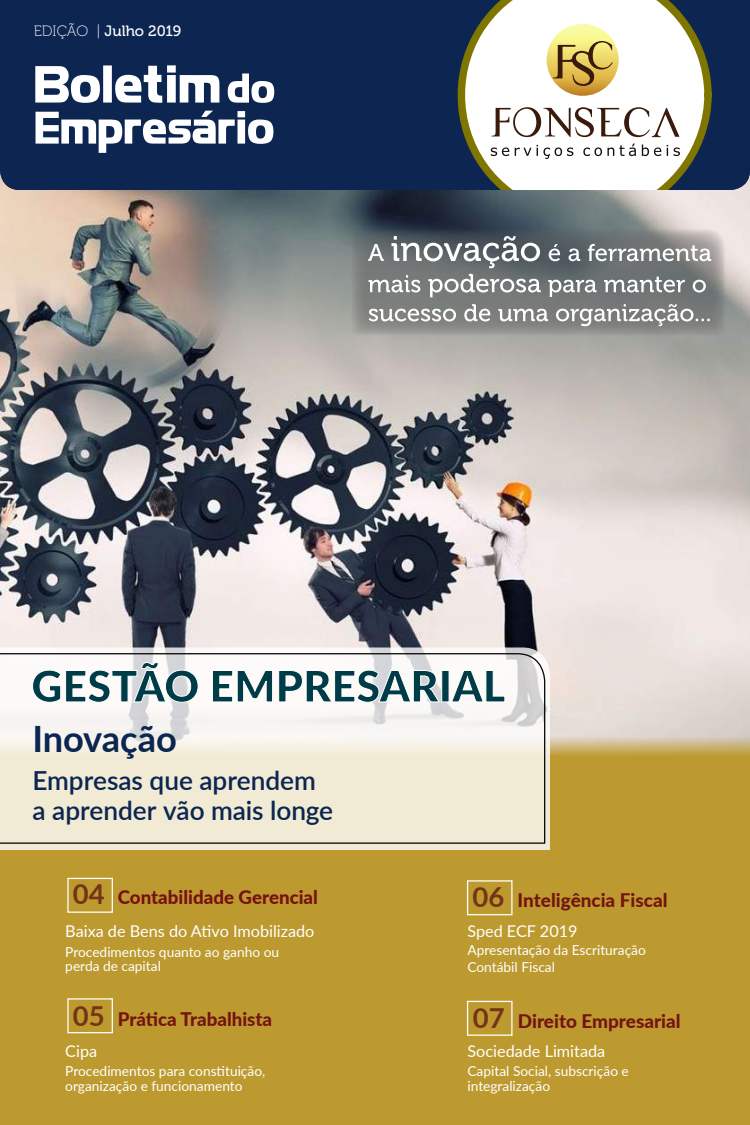
<style>
.page{position:relative;width:750px;height:1125px;background:#fff}
.page>*{position:absolute;margin:0;border:0;box-sizing:border-box;transform-origin:0 0}
.t1{font:700 36.25px "Lato";letter-spacing:-.005em;color:#0b2650}
.t2{font:600 26.25px/30px "Lato";color:#0b2650}
.t3{font:800 18.75px "Lato";color:#741412}
.t4{font:800 18.75px "Lato";color:#751112}
.t5{font:16.25px "Lato";color:#fff}
.t6{font:15px "Museo 500";color:#fff}
.t7{font:13.75px/15px "Lato";color:#fff}
.s1{font-family:"Museo 100"}
.s2{font-weight:700;font-size:27.5px;color:#743216}
.s3{font-weight:700;font-size:27.5px;color:#753317}
</style>
<div class="page">
<img style="left:0;top:190px;width:750px;height:538px">
<div style="left:0;top:0;width:750px;height:190px;background:#0d2651"></div>
<svg style="left:448px;top:0;width:264px;height:190px;background:#132a4c"></svg>
<svg style="left:460px;top:0;width:249px;height:190px"></svg>
<svg style="left:36px;top:111px;width:237px;height:42px"></svg>
<svg style="left:228px;top:74px;width:46px;height:29px"></svg>
<svg style="left:35px;top:65px;width:184px;height:38px"></svg>
<div style="left:0;top:728px;width:750px;height:397px;background:#bd9a2f"></div>
<div style="left:67px;top:878px;width:46px;height:35px;border:1px solid #fff"></div>
<div style="left:67px;top:998px;width:46px;height:35px;border:1px solid #fff"></div>
<div style="left:467px;top:880px;width:46px;height:35px;border:1px solid #fff"></div>
<div style="left:467px;top:1001px;width:46px;height:35px;border:1px solid #fff"></div>
<svg style="left:0;top:648px;width:550px;height:202px;fill:#f1ead5"></svg>
<svg style="left:0;top:652px;width:546px;height:192px"></svg>
<svg style="left:32px;top:662px;width:473px;height:41px"></svg>
<svg style="left:351px;top:229px;width:374px;height:106px;background:#7b7f7f"></svg>
<svg style="left:369px;top:304px;width:341px;height:22px"></svg>
<svg style="left:369px;top:274px;width:337px;height:23px"></svg>
<svg style="left:368px;top:236px;width:343px;height:32px;background:#818688"></svg>
<p class="t6" style="left:34px;top:23px;width:149px"><span class="s1">EDIÇÃO |</span> Julho 2019</p>
<h1 class="t1" style="left:32px;top:712px;width:146px">Inovação</h1>
<h2 class="t2" style="left:32px;top:765px;width:302px">Empresas que aprendem a aprender vão mais longe</h2>
<h3 class="t4" style="left:73px;top:884px;width:247px"><span class="s2">04</span> Contabilidade Gerencial</h3>
<p class="t5" style="left:65px;top:919px;width:251px">Baixa de Bens do Ativo Imobilizado</p>
<p class="t7" style="left:65px;top:944px;width:215px;line-height:13.8px">Procedimentos quanto ao ganho ou perda de capital</p>
<h3 class="t3" style="left:73px;top:1006px;width:201px"><span class="s3">05</span> Prática Trabalhista</h3>
<p class="t5" style="left:65px;top:1040px;width:33px">Cipa</p>
<p class="t7" style="left:65px;top:1063px;width:201px">Procedimentos para constituição, organização e funcionamento</p>
<h3 class="t3" style="left:472px;top:886px;width:197px"><span class="s3">06</span> Inteligência Fiscal</h3>
<p class="t5" style="left:467px;top:919px;width:112px">Sped ECF 2019</p>
<p class="t7" style="left:467px;top:942px;width:180px;line-height:16.2px">Apresentação da Escrituração<br>Contábil Fiscal</p>
<h3 class="t3" style="left:473px;top:1007px;width:209px"><span class="s3">07</span> Direito Empresarial</h3>
<p class="t5" style="left:467px;top:1040px;width:139px">Sociedade Limitada</p>
<p class="t7" style="left:467px;top:1063px;width:163px">Capital Social, subscrição e integralização</p>
</div>
